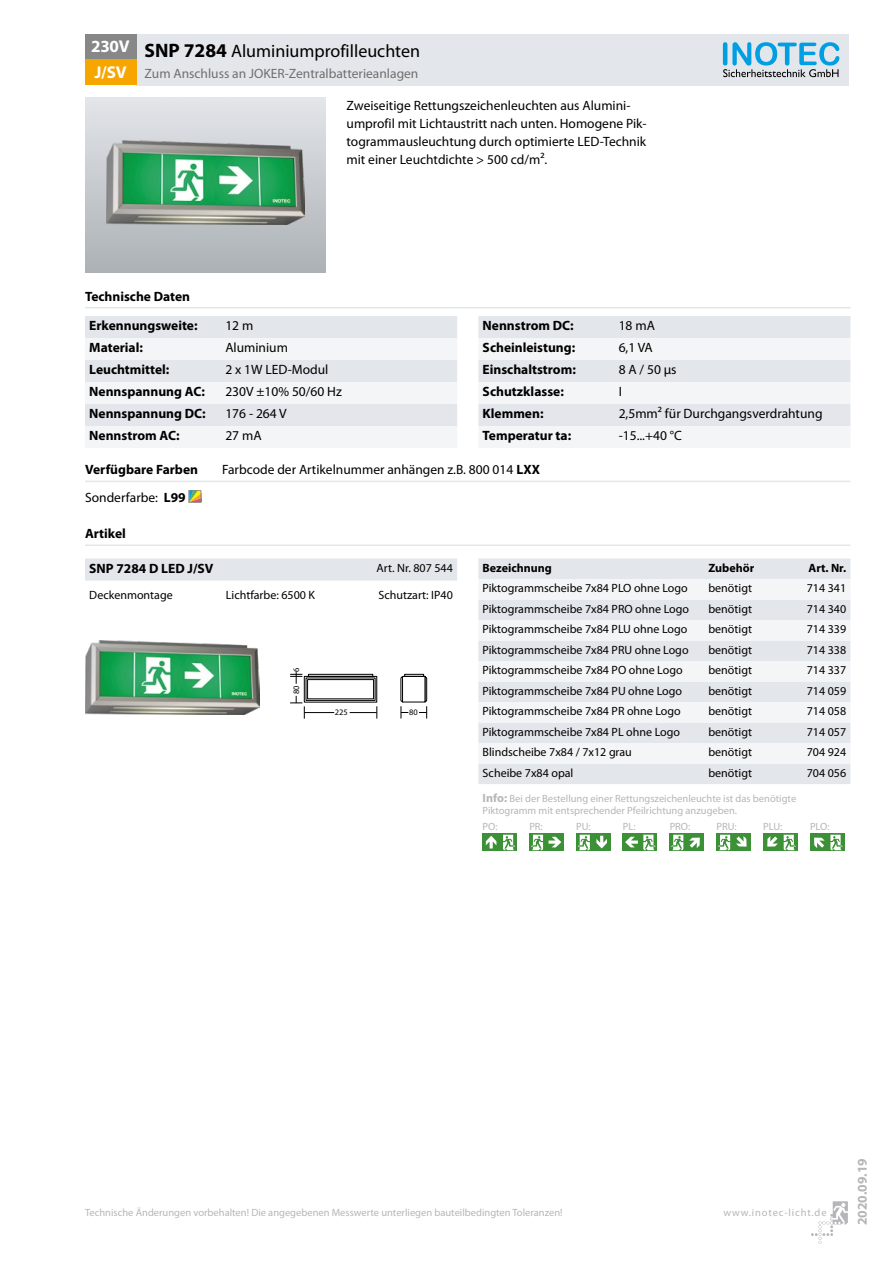
<style>
.page{position:relative;width:893px;height:1263px;background:#fff}
.page>*{position:absolute;margin:0;border:0;box-sizing:border-box;transform-origin:0 0}
.t1{font:18px "Myriad Pro";color:#000}
.t2{font:700 17.1px/25.5px "Myriad Pro";letter-spacing:-.01em;color:#fff}
.t3{font:13.5px/18px "Myriad Pro";color:#000}
.t4{font:700 13.5px "Myriad Pro";color:#000}
.t5{font:13.5px "Myriad Pro";color:#706f6f}
.t6{font:700 13.5px "Myriad Pro";color:#b6b6ba}
.t7{font:12px "Myriad Pro";color:#000}
.t8{font:700 12px "Myriad Pro";color:#000}
.t9{font:10.5px/12.6px "Myriad Pro";color:#b6b6ba}
.t10{font:10.5px "Myriad Pro";letter-spacing:.08em;color:#b6b6ba}
.t11{font:8.4px "Myriad";color:#000}
.s1{font-weight:700;font-size:19.5px}
.s2{font-weight:700}
.s3{font-weight:700;font-size:12px}
</style>
<div class="page">
<svg style="left:811px;top:1201px;width:37px;height:43px"></svg>
<div style="left:85px;top:98px;width:240px;height:174px;background:linear-gradient(to bottom,#e3e5e9,#acb1b5)"></div>
<img style="left:106px;top:141px;width:198px;height:84px">
<svg style="left:85px;top:316px;width:372px;height:132px"></svg>
<svg style="left:478px;top:316px;width:372px;height:132px"></svg>
<hr style="left:85px;top:307px;width:765px;height:1px;background:#e3e6ea">
<hr style="left:85px;top:481px;width:765px;height:1px;background:#e3e6ea">
<svg style="left:189px;top:490px;width:12px;height:13px"></svg>
<hr style="left:85px;top:544px;width:765px;height:2px;background:#e3e6ea">
<div style="left:85px;top:558px;width:372px;height:22px;background:#e3e6ea"></div>
<img style="left:85px;top:640px;width:174px;height:75px">
<hr style="left:304px;top:712px;width:30px;height:1px;background:#000">
<svg style="left:290px;top:696px;width:15px;height:23px"></svg>
<svg style="left:350px;top:706px;width:28px;height:13px"></svg>
<div style="left:304px;top:676px;width:73px;height:26px;border:1px solid #000"></div>
<div style="left:307px;top:679px;width:67px;height:20px;border:1px solid #000"></div>
<div style="left:308px;top:674px;width:65px;height:2px;border:1px solid #000"></div>
<svg style="left:400px;top:674px;width:27px;height:44px"></svg>
<div style="left:404px;top:674px;width:20px;height:2px;border:1px solid #000"></div>
<svg style="left:290px;top:672px;width:12px;height:12px"></svg>
<div style="left:478px;top:558px;width:372px;height:226px;background:#e3e6ea"></div>
<svg style="left:478px;top:579px;width:372px;height:185px;fill:#f4f5f7"></svg>
<svg style="left:500px;top:833px;width:17px;height:18px"></svg>
<svg style="left:503px;top:835px;width:12px;height:15px"></svg>
<div style="left:483px;top:833px;width:17px;height:18px;background:#3c9035"></div>
<svg style="left:486px;top:836px;width:10px;height:12px"></svg>
<svg style="left:529px;top:833px;width:17px;height:18px"></svg>
<svg style="left:531px;top:835px;width:12px;height:15px"></svg>
<div style="left:546px;top:833px;width:17px;height:18px;background:#3c9035"></div>
<svg style="left:549px;top:837px;width:12px;height:10px"></svg>
<svg style="left:576px;top:833px;width:17px;height:18px"></svg>
<svg style="left:578px;top:835px;width:12px;height:15px"></svg>
<div style="left:593px;top:833px;width:17px;height:18px;background:#3c9035"></div>
<svg style="left:596px;top:836px;width:11px;height:12px"></svg>
<div style="left:623px;top:833px;width:17px;height:18px;background:#3c9035"></div>
<svg style="left:640px;top:833px;width:17px;height:18px"></svg>
<svg style="left:625px;top:835px;width:30px;height:15px"></svg>
<svg style="left:670px;top:833px;width:17px;height:18px"></svg>
<svg style="left:671px;top:835px;width:12px;height:15px"></svg>
<div style="left:687px;top:833px;width:17px;height:18px;background:#3c9035"></div>
<svg style="left:689px;top:837px;width:11px;height:11px"></svg>
<svg style="left:716px;top:833px;width:17px;height:18px"></svg>
<svg style="left:718px;top:835px;width:12px;height:15px"></svg>
<div style="left:733px;top:833px;width:17px;height:18px;background:#3c9035"></div>
<svg style="left:736px;top:836px;width:11px;height:11px"></svg>
<svg style="left:780px;top:833px;width:17px;height:18px"></svg>
<svg style="left:784px;top:835px;width:12px;height:15px"></svg>
<div style="left:763px;top:833px;width:17px;height:18px;background:#3c9035"></div>
<svg style="left:767px;top:836px;width:11px;height:11px"></svg>
<svg style="left:827px;top:833px;width:17px;height:18px"></svg>
<div style="left:810px;top:833px;width:17px;height:18px;background:#3c9035"></div>
<svg style="left:814px;top:835px;width:28px;height:15px"></svg>
<div style="left:136px;top:34px;width:712px;height:51px;background:#e3e6ea"></div>
<div style="left:85px;top:34px;width:51px;height:26px;background:#878787"></div>
<div style="left:85px;top:60px;width:51px;height:25px;background:#f7a600"></div>
<svg style="left:723px;top:42px;width:116px;height:35px"></svg>
<h2 class="t2" style="left:91px;top:33px;width:40px">230V<br>J/SV</h2>
<h1 class="t1" style="left:145px;top:40px;width:277px"><span class="s1">SNP 7284</span> Aluminiumprofilleuchten</h1>
<p class="t5" style="left:145px;top:65px;width:275px">Zum Anschluss an JOKER-Zentralbatterieanlagen</p>
<p class="t3" style="left:347px;top:96px;width:301px">Zweiseitige Rettungszeichenleuchten aus Alumini&shy;umprofil mit Lichtaustritt nach unten. Homogene Pik&shy;togrammausleuchtung durch optimierte LED-Technik mit einer Leuchtdichte &gt; 500 cd/m².</p>
<p class="t4" style="left:85px;top:287px;width:107px">Technische Daten</p>
<p class="t4" style="left:89px;top:317px;width:110px">Erkennungsweite:</p>
<p class="t3" style="left:225px;top:317px;width:29px">12 m</p>
<p class="t4" style="left:89px;top:339px;width:55px">Material:</p>
<p class="t3" style="left:225px;top:339px;width:64px">Aluminium</p>
<p class="t4" style="left:89px;top:361px;width:82px">Leuchtmittel:</p>
<p class="t3" style="left:225px;top:361px;width:105px">2 x 1W LED-Modul</p>
<p class="t4" style="left:89px;top:383px;width:117px">Nennspannung AC:</p>
<p class="t3" style="left:225px;top:383px;width:118px">230V ±10% 50/60 Hz</p>
<p class="t4" style="left:89px;top:405px;width:118px">Nennspannung DC:</p>
<p class="t3" style="left:225px;top:405px;width:63px">176 - 264 V</p>
<p class="t4" style="left:89px;top:427px;width:92px">Nennstrom AC:</p>
<p class="t3" style="left:225px;top:427px;width:38px">27 mA</p>
<p class="t4" style="left:483px;top:317px;width:93px">Nennstrom DC:</p>
<p class="t3" style="left:619px;top:317px;width:38px">18 mA</p>
<p class="t4" style="left:483px;top:339px;width:94px">Scheinleistung:</p>
<p class="t3" style="left:619px;top:339px;width:36px">6,1 VA</p>
<p class="t4" style="left:483px;top:361px;width:95px">Einschaltstrom:</p>
<p class="t3" style="left:619px;top:361px;width:59px">8 A / 50 µs</p>
<p class="t4" style="left:483px;top:383px;width:83px">Schutzklasse:</p>
<p class="t3" style="left:619px;top:383px;width:5px">I</p>
<p class="t4" style="left:483px;top:405px;width:62px">Klemmen:</p>
<p class="t3" style="left:619px;top:405px;width:205px">2,5mm² für Durchgangsverdrahtung</p>
<p class="t4" style="left:483px;top:427px;width:90px">Temperatur ta:</p>
<p class="t3" style="left:619px;top:427px;width:65px">-15...+40 °C</p>
<p class="t4" style="left:85px;top:461px;width:115px">Verfügbare Farben</p>
<p class="t3" style="left:222px;top:460px;width:319px">Farbcode der Artikelnummer anhängen z.B. 800 014 <span class="s2">LXX</span></p>
<p class="t3" style="left:85px;top:488px;width:102px">Sonderfarbe: <span class="s2">L99</span></p>
<p class="t4" style="left:85px;top:525px;width:42px">Artikel</p>
<p class="t4" style="left:89px;top:559px;width:126px">SNP 7284 D LED J/SV</p>
<p class="t7" style="left:377px;top:560px;width:78px">Art. Nr. 807 544</p>
<p class="t7" style="left:89px;top:587px;width:85px">Deckenmontage</p>
<p class="t7" style="left:226px;top:587px;width:91px">Lichtfarbe: 6500 K</p>
<p class="t7" style="left:379px;top:587px;width:76px">Schutzart: IP40</p>
<p class="t8" style="left:483px;top:560px;width:71px">Bezeichnung</p>
<p class="t8" style="left:708px;top:560px;width:47px">Zubehör</p>
<p class="t8" style="left:808px;top:560px;width:39px">Art. Nr.</p>
<p class="t7" style="left:483px;top:581px;width:207px">Piktogrammscheibe 7x84 PLO ohne Logo</p>
<p class="t7" style="left:708px;top:581px;width:45px">benötigt</p>
<p class="t7" style="left:807px;top:581px;width:41px">714 341</p>
<p class="t7" style="left:483px;top:601px;width:208px">Piktogrammscheibe 7x84 PRO ohne Logo</p>
<p class="t7" style="left:708px;top:601px;width:45px">benötigt</p>
<p class="t7" style="left:807px;top:601px;width:41px">714 340</p>
<p class="t7" style="left:483px;top:622px;width:206px">Piktogrammscheibe 7x84 PLU ohne Logo</p>
<p class="t7" style="left:708px;top:622px;width:45px">benötigt</p>
<p class="t7" style="left:807px;top:622px;width:41px">714 339</p>
<p class="t7" style="left:483px;top:642px;width:207px">Piktogrammscheibe 7x84 PRU ohne Logo</p>
<p class="t7" style="left:708px;top:642px;width:45px">benötigt</p>
<p class="t7" style="left:807px;top:642px;width:41px">714 338</p>
<p class="t7" style="left:483px;top:663px;width:202px">Piktogrammscheibe 7x84 PO ohne Logo</p>
<p class="t7" style="left:708px;top:663px;width:45px">benötigt</p>
<p class="t7" style="left:807px;top:663px;width:41px">714 337</p>
<p class="t7" style="left:483px;top:683px;width:201px">Piktogrammscheibe 7x84 PU ohne Logo</p>
<p class="t7" style="left:708px;top:683px;width:45px">benötigt</p>
<p class="t7" style="left:807px;top:683px;width:41px">714 059</p>
<p class="t7" style="left:483px;top:704px;width:200px">Piktogrammscheibe 7x84 PR ohne Logo</p>
<p class="t7" style="left:708px;top:704px;width:45px">benötigt</p>
<p class="t7" style="left:807px;top:704px;width:41px">714 058</p>
<p class="t7" style="left:483px;top:724px;width:199px">Piktogrammscheibe 7x84 PL ohne Logo</p>
<p class="t7" style="left:708px;top:724px;width:45px">benötigt</p>
<p class="t7" style="left:807px;top:724px;width:41px">714 057</p>
<p class="t7" style="left:483px;top:745px;width:151px">Blindscheibe 7x84 / 7x12 grau</p>
<p class="t7" style="left:708px;top:745px;width:45px">benötigt</p>
<p class="t7" style="left:807px;top:745px;width:41px">704 924</p>
<p class="t7" style="left:483px;top:765px;width:92px">Scheibe 7x84 opal</p>
<p class="t7" style="left:708px;top:765px;width:45px">benötigt</p>
<p class="t7" style="left:807px;top:765px;width:41px">704 056</p>
<p class="t9" style="left:483px;top:792px;width:315px"><span class="s3">Info:</span> Bei der Bestellung einer Rettungszeichenleuchte ist das benötigte<br>Piktogramm mit entsprechender Pfeilrichtung anzugeben.</p>
<p class="t9" style="left:483px;top:820px;width:16px">PO:</p>
<p class="t9" style="left:529px;top:820px;width:15px">PR:</p>
<p class="t9" style="left:576px;top:820px;width:16px">PU:</p>
<p class="t9" style="left:623px;top:820px;width:14px">PL:</p>
<p class="t9" style="left:670px;top:820px;width:22px">PRO:</p>
<p class="t9" style="left:716px;top:820px;width:22px">PRU:</p>
<p class="t9" style="left:763px;top:820px;width:21px">PLU:</p>
<p class="t9" style="left:810px;top:820px;width:21px">PLO:</p>
<p class="t11" style="left:292px;top:671px;width:6px;rotate:-90deg">6</p>
<p class="t11" style="left:292px;top:694px;width:10px;rotate:-90deg">80</p>
<p class="t11" style="left:335px;top:708px;width:14px">225</p>
<p class="t11" style="left:409px;top:708px;width:10px">80</p>
<p class="t9" style="left:85px;top:1205px;width:479px">Technische Änderungen vorbehalten! Die angegebenen Messwerte unterliegen bauteilbedingten Toleranzen!</p>
<p class="t10" style="left:723px;top:1205px;width:105px">www.inotec-licht.de</p>
<p class="t6" style="left:854px;top:1225px;width:68px;rotate:-90deg">2020.09.19</p>
</div>
